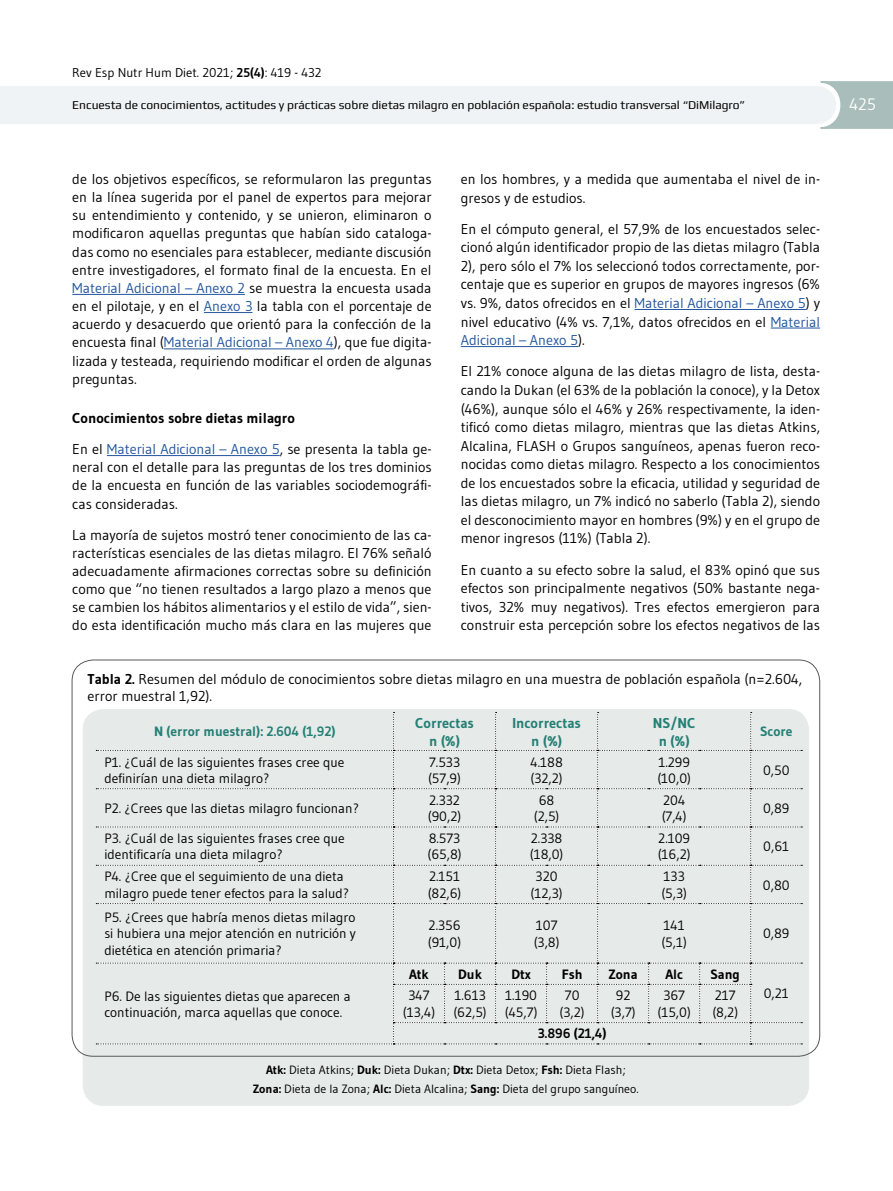
<style>
.page{position:relative;width:893px;height:1191px;background:#fff}
.page>*{position:absolute;margin:0;border:0;box-sizing:border-box;transform-origin:0 0}
.t1{font:16.5px "Gudea";color:#fff}
.t2{font:14.25px/18.6px "Gudea";color:#000;text-align:justify}
.t3{font:700 14.25px/30.9px "Gudea";color:#000}
.t4{font:700 14.25px/18px "Gudea";color:#247f74;text-align:center}
.t5{font:13.5px/16.2px "Gudea";color:#000}
.t6{font:700 13.5px "Gudea";color:#000}
.t7{font:700 13.5px "Gudea";color:#247f74}
.t8{font:12.75px "Gudea";color:#000}
.t9{font:12px/18.6px "Gudea";color:#000;text-align:center}
.t10{font:12px "Play";color:#000}
.s1{font-weight:700}
.s2{color:#22569e}
.s3{font-weight:400}
.s4{font-weight:400;color:#22569e}
</style>
<div class="page">
<svg style="left:0;top:81px;width:893px;height:48px"></svg>
<hr style="left:72px;top:294px;width:173px;height:1px;background:#22569e">
<hr style="left:204px;top:312px;width:49px;height:1px;background:#22569e">
<hr style="left:164px;top:348px;width:170px;height:1px;background:#22569e">
<hr style="left:107px;top:455px;width:173px;height:1px;background:#22569e">
<hr style="left:634px;top:309px;width:172px;height:1px;background:#22569e">
<hr style="left:771px;top:328px;width:49px;height:1px;background:#22569e">
<hr style="left:461px;top:346px;width:117px;height:1px;background:#22569e">
<div style="left:83px;top:709px;width:726px;height:397px;background:#e6eae9;border-radius:21px"></div>
<svg style="left:96px;top:712px;width:706px;height:332px"></svg>
<p class="t8" style="left:72px;top:65px;width:251px">Rev Esp Nutr Hum Diet. 2021; <span class="s1">25(4)</span>: 419 - 432</p>
<p class="t10" style="left:72px;top:98px;width:674px">Encuesta de conocimientos, actitudes y prácticas sobre dietas milagro en población española: estudio transversal “DiMilagro”</p>
<p class="t1" style="left:849px;top:94px;width:28px">425</p>
<p class="t2" style="left:72px;top:170px;width:361px;line-height:18.1px">de los objetivos específicos, se reformularon las preguntas en la línea sugerida por el panel de expertos para mejorar su entendimiento y contenido, y se unieron, eliminaron o modificaron aquellas preguntas que habían sido cataloga&shy;das como no esenciales para establecer, mediante discusión entre investigadores, el formato final de la encuesta. En el <span class="s2">Material Adicional – Anexo 2</span> se muestra la encuesta usada en el pilotaje, y en el <span class="s2">Anexo 3</span> la tabla con el porcentaje de acuerdo y desacuerdo que orientó para la confección de la encuesta final (<span class="s2">Material Adicional – Anexo 4</span>), que fue digita&shy;lizada y testeada, requiriendo modificar el orden de algunas preguntas.</p>
<p class="t3" style="left:72px;top:403px;width:361px">Conocimientos sobre dietas milagro<br><span class="s3">En el</span> <span class="s4">Material Adicional – Anexo 5</span><span class="s3">, se presenta la tabla ge-</span></p>
<p class="t2" style="left:72px;top:458px;width:361px;line-height:18.1px">neral con el detalle para las preguntas de los tres dominios de la encuesta en función de las variables sociodemográfi&shy;cas consideradas.</p>
<p class="t2" style="left:72px;top:525px;width:361px;line-height:18.1px">La mayoría de sujetos mostró tener conocimiento de las ca&shy;racterísticas esenciales de las dietas milagro. El 76% señaló adecuadamente afirmaciones correctas sobre su definición como que “no tienen resultados a largo plazo a menos que se cambien los hábitos alimentarios y el estilo de vida”, sien&shy;do esta identificación mucho más clara en las mujeres que</p>
<p class="t2" style="left:461px;top:169px;width:361px">en los hombres, y a medida que aumentaba el nivel de in&shy;gresos y de estudios.</p>
<p class="t2" style="left:461px;top:219px;width:361px">En el cómputo general, el 57,9% de los encuestados selec&shy;cionó algún identificador propio de las dietas milagro (Tabla 2), pero sólo el 7% los seleccionó todos correctamente, por&shy;centaje que es superior en grupos de mayores ingresos (6% vs. 9%, datos ofrecidos en el <span class="s2">Material Adicional – Anexo 5</span>) y nivel educativo (4% vs. 7,1%, datos ofrecidos en el <span class="s2">Material Adicional – Anexo 5</span>).</p>
<p class="t2" style="left:461px;top:362px;width:361px">El 21% conoce alguna de las dietas milagro de lista, desta&shy;cando la Dukan (el 63% de la población la conoce), y la Detox (46%), aunque sólo el 46% y 26% respectivamente, la iden&shy;tificó como dietas milagro, mientras que las dietas Atkins, Alcalina, FLASH o Grupos sanguíneos, apenas fueron reco&shy;nocidas como dietas milagro. Respecto a los conocimientos de los encuestados sobre la eficacia, utilidad y seguridad de las dietas milagro, un 7% indicó no saberlo (Tabla 2), siendo el desconocimiento mayor en hombres (9%) y en el grupo de menor ingresos (11%) (Tabla 2).</p>
<p class="t2" style="left:461px;top:560px;width:361px">En cuanto a su efecto sobre la salud, el 83% opinó que sus efectos son principalmente negativos (50% bastante nega&shy;tivos, 32% muy negativos). Tres efectos emergieron para construir esta percepción sobre los efectos negativos de las</p>
<p class="t2" style="left:88px;top:670px;width:716px;line-height:17.1px"><span class="s1">Tabla 2.</span> Resumen del módulo de conocimientos sobre dietas milagro en una muestra de población española (n=2.604, error muestral 1,92).</p>
<p class="t7" style="left:154px;top:723px;width:183px">N (error muestral): 2.604 (1,92)</p>
<p class="t4" style="left:415px;top:713px;width:60px">Correctas n (%)</p>
<p class="t4" style="left:512px;top:713px;width:70px">Incorrectas n (%)</p>
<p class="t4" style="left:653px;top:713px;width:44px">NS/NC n (%)</p>
<p class="t7" style="left:760px;top:723px;width:34px">Score</p>
<p class="t5" style="left:104px;top:753px;width:242px">P1. ¿Cuál de las siguientes frases cree que definirían una dieta milagro?</p>
<p class="t5" style="left:428px;top:753px;width:34px">7.533 (57,9)</p>
<p class="t5" style="left:530px;top:753px;width:34px">4.188 (32,2)</p>
<p class="t5" style="left:657px;top:753px;width:35px">1.299 (10,0)</p>
<p class="t5" style="left:763px;top:761px;width:28px">0,50</p>
<p class="t5" style="left:104px;top:800px;width:256px">P2. ¿Crees que las dietas milagro funcionan?</p>
<p class="t5" style="left:428px;top:791px;width:35px">2.332 (90,2)</p>
<p class="t5" style="left:534px;top:791px;width:27px;text-align:center">68 (2,5)</p>
<p class="t5" style="left:662px;top:791px;width:27px">204 (7,4)</p>
<p class="t5" style="left:763px;top:800px;width:28px">0,89</p>
<p class="t5" style="left:104px;top:830px;width:242px">P3. ¿Cuál de las siguientes frases cree que identificaría una dieta milagro?</p>
<p class="t5" style="left:428px;top:830px;width:35px">8.573 (65,8)</p>
<p class="t5" style="left:530px;top:830px;width:35px">2.338 (18,0)</p>
<p class="t5" style="left:658px;top:830px;width:34px">2.109 (16,2)</p>
<p class="t5" style="left:763px;top:838px;width:27px">0,61</p>
<p class="t5" style="left:104px;top:868px;width:246px">P4. ¿Cree que el seguimiento de una dieta milagro puede tener efectos para la salud?</p>
<p class="t5" style="left:428px;top:868px;width:35px">2.151 (82,6)</p>
<p class="t5" style="left:531px;top:868px;width:34px;text-align:center">320 (12,3)</p>
<p class="t5" style="left:661px;top:868px;width:27px">133 (5,3)</p>
<p class="t5" style="left:763px;top:876px;width:28px">0,80</p>
<p class="t5" style="left:104px;top:909px;width:253px;text-align:justify">P5. ¿Crees que habría menos dietas milagro si hubiera una mejor atención en nutrición y dietética en atención primaria?</p>
<p class="t5" style="left:428px;top:917px;width:35px">2.356 (91,0)</p>
<p class="t5" style="left:534px;top:917px;width:27px">107 (3,8)</p>
<p class="t5" style="left:661px;top:917px;width:27px">141 (5,1)</p>
<p class="t5" style="left:763px;top:925px;width:28px">0,89</p>
<p class="t5" style="left:104px;top:987px;width:248px">P6. De las siguientes dietas que aparecen a continuación, marca aquellas que conoce.</p>
<p class="t6" style="left:409px;top:965px;width:21px">Atk</p>
<p class="t6" style="left:458px;top:965px;width:25px">Duk</p>
<p class="t6" style="left:511px;top:965px;width:21px">Dtx</p>
<p class="t6" style="left:562px;top:965px;width:22px">Fsh</p>
<p class="t6" style="left:609px;top:965px;width:30px">Zona</p>
<p class="t6" style="left:665px;top:965px;width:19px">Alc</p>
<p class="t6" style="left:710px;top:965px;width:31px">Sang</p>
<p class="t5" style="left:408px;top:987px;width:23px">347</p>
<p class="t5" style="left:764px;top:985px;width:27px">0,21</p>
<p class="t5" style="left:403px;top:1003px;width:34px">(13,4)</p>
<p class="t5" style="left:453px;top:987px;width:35px">1.613 (62,5)</p>
<p class="t5" style="left:505px;top:987px;width:34px">1.190 (45,7)</p>
<p class="t5" style="left:560px;top:987px;width:27px;text-align:center">70 (3,2)</p>
<p class="t5" style="left:611px;top:987px;width:26px;text-align:center">92 (3,7)</p>
<p class="t5" style="left:658px;top:987px;width:35px;text-align:center">367 (15,0)</p>
<p class="t5" style="left:712px;top:987px;width:27px">217 (8,2)</p>
<p class="t6" style="left:538px;top:1025px;width:70px">3.896 (21,4)</p>
<p class="t9" style="left:253px;top:1060px;width:387px"><span class="s1">Atk:</span> Dieta Atkins; <span class="s1">Duk:</span> Dieta Dukan; <span class="s1">Dtx:</span> Dieta Detox; <span class="s1">Fsh:</span> Dieta Flash;<br><span class="s1">Zona:</span> Dieta de la Zona; <span class="s1">Alc:</span> Dieta Alcalina; <span class="s1">Sang:</span> Dieta del grupo sanguíneo.</p>
</div>
